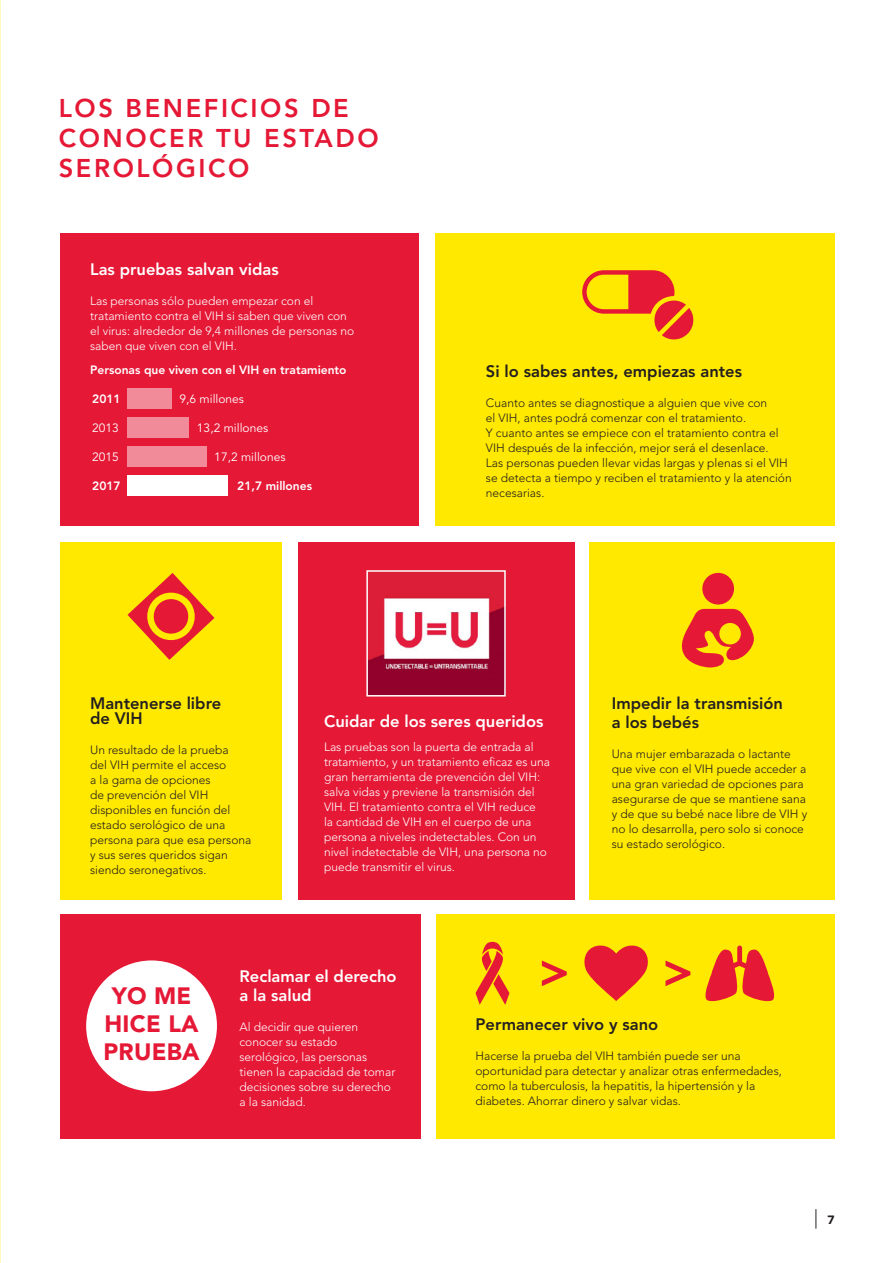
<style>
.page{position:relative;width:893px;height:1263px;background:#fff}
.page>*{position:absolute;margin:0;border:0;box-sizing:border-box;transform-origin:0 0}
.t1{font:800 25.5px/30px "Avenir";letter-spacing:.1em;color:#e51836}
.t2{font:900 23.55px/28.2px "Avenir";letter-spacing:.01em;color:#e51836;text-align:center}
.t3{font:800 16.5px/15px "Avenir";color:#231f20}
.t4{font:800 16.5px/19.5px "Avenir";color:#fff}
.t5{font:300 12px/15px "Avenir";color:#231f20}
.t6{font:300 12px/15px "Avenir";color:#fff}
.t7{font:800 12px "Avenir";color:#fff}
.t8{font:12px "Avenir";color:#fff}
.t9{font:900 12px "Avenir";color:#231f20}
</style>
<div class="page">
<svg style="left:815px;top:1209px;width:1px;height:20px"></svg>
<div style="left:436px;top:914px;width:398px;height:224px;background:#ffe901"></div>
<svg style="left:584px;top:945px;width:64px;height:56px"></svg>
<svg style="left:475px;top:942px;width:34px;height:63px"></svg>
<div style="left:60px;top:234px;width:359px;height:292px;background:#e51836"></div>
<div style="left:60px;top:914px;width:360px;height:224px;background:#e51836"></div>
<div style="left:298px;top:542px;width:276px;height:357px;background:#e51836"></div>
<div style="left:435px;top:234px;width:399px;height:292px;background:#ffe901"></div>
<div style="left:589px;top:542px;width:245px;height:357px;background:#ffe901"></div>
<div style="left:60px;top:542px;width:222px;height:357px;background:#ffe901"></div>
<svg style="left:582px;top:270px;width:112px;height:70px"></svg>
<svg style="left:127px;top:573px;width:87px;height:87px"></svg>
<div style="left:86px;top:960px;width:131px;height:131px;background:#fff;border-radius:50%"></div>
<div style="left:702px;top:573px;width:32px;height:31px;background:#e51836;border-radius:50%"></div>
<svg style="left:681px;top:609px;width:73px;height:59px"></svg>
<img style="left:369px;top:593px;width:134px;height:100px">
<div style="left:366px;top:570px;width:140px;height:126px;border:2px solid #fff"></div>
<svg style="left:705px;top:945px;width:70px;height:57px"></svg>
<svg style="left:542px;top:960px;width:25px;height:26px"></svg>
<svg style="left:665px;top:960px;width:25px;height:26px"></svg>
<div style="left:128px;top:388px;width:44px;height:21px;background:#f18b9a"></div>
<div style="left:128px;top:417px;width:61px;height:21px;background:#f18b9a"></div>
<div style="left:128px;top:446px;width:79px;height:21px;background:#f18b9a"></div>
<div style="left:128px;top:475px;width:100px;height:21px;background:#fff"></div>
<h1 class="t1" style="left:59px;top:93px;width:321px">LOS BENEFICIOS DE<br>CONOCER TU ESTADO<br>SEROLÓGICO</h1>
<h3 class="t4" style="left:90px;top:260px;width:190px">Las pruebas salvan vidas</h3>
<p class="t6" style="left:90px;top:293px;width:265px">Las personas sólo pueden empezar con el tratamiento contra el VIH si saben que viven con el virus: alrededor de 9,4 millones de personas no saben que viven con el VIH.</p>
<p class="t7" style="left:90px;top:363px;width:258px">Personas que viven con el VIH en tratamiento</p>
<p class="t7" style="left:92px;top:391px;width:30px">2011</p>
<p class="t8" style="left:92px;top:421px;width:28px">2013</p>
<p class="t8" style="left:92px;top:449px;width:28px">2015</p>
<p class="t7" style="left:92px;top:479px;width:30px">2017</p>
<p class="t8" style="left:179px;top:392px;width:66px">9,6 millones</p>
<p class="t8" style="left:197px;top:421px;width:73px">13,2 millones</p>
<p class="t8" style="left:214px;top:449px;width:73px">17,2 millones</p>
<p class="t7" style="left:237px;top:479px;width:76px">21,7 millones</p>
<h3 class="t3" style="left:486px;top:363px;width:258px">Si lo sabes antes, empiezas antes</h3>
<p class="t5" style="left:486px;top:395px;width:307px">Cuanto antes se diagnostique a alguien que vive con<br>el VIH, antes podrá comenzar con el tratamiento.<br>Y cuanto antes se empiece con el tratamiento contra el VIH después de la infección, mejor será el desenlace.<br>Las personas pueden llevar vidas largas y plenas si el VIH se detecta a tiempo y reciben el tratamiento y la atención necesarias.</p>
<h3 class="t3" style="left:90px;top:695px;width:133px">Mantenerse libre de VIH</h3>
<p class="t5" style="left:90px;top:742px;width:163px">Un resultado de la prueba<br>del VIH permite el acceso<br>a la gama de opciones<br>de prevención del VIH disponibles en función del estado serológico de una persona para que esa persona y sus seres queridos sigan siendo seronegativos.</p>
<h3 class="t4" style="left:324px;top:712px;width:221px">Cuidar de los seres queridos</h3>
<p class="t6" style="left:324px;top:740px;width:228px">Las pruebas son la puerta de entrada al tratamiento, y un tratamiento eficaz es una gran herramienta de prevención del VIH: salva vidas y previene la transmisión del VIH. El tratamiento contra el VIH reduce<br>la cantidad de VIH en el cuerpo de una persona a niveles indetectables. Con un nivel indetectable de VIH, una persona no puede transmitir el virus.</p>
<h3 class="t3" style="left:612px;top:693px;width:173px;line-height:19.5px">Impedir la transmisión a los bebés</h3>
<p class="t5" style="left:612px;top:746px;width:197px">Una mujer embarazada o lactante que vive con el VIH puede acceder a una gran variedad de opciones para asegurarse de que se mantiene sana y de que su bebé nace libre de VIH y no lo desarrolla, pero solo si conoce su estado serológico.</p>
<h2 class="t2" style="left:104px;top:981px;width:98px">YO ME<br>HICE LA<br>PRUEBA</h2>
<h3 class="t4" style="left:240px;top:966px;width:159px">Reclamar el derecho a la salud</h3>
<p class="t6" style="left:240px;top:1019px;width:157px">Al decidir que quieren conocer su estado serológico, las personas tienen la capacidad de tomar decisiones sobre su derecho a la sanidad.</p>
<h3 class="t3" style="left:475px;top:1017px;width:184px">Permanecer vivo y sano</h3>
<p class="t5" style="left:475px;top:1048px;width:308px">Hacerse la prueba del VIH también puede ser una oportunidad para detectar y analizar otras enfermedades, como la tuberculosis, la hepatitis, la hipertensión y la diabetes. Ahorrar dinero y salvar vidas.</p>
<p class="t9" style="left:827px;top:1212px;width:9px">7</p>
</div>
